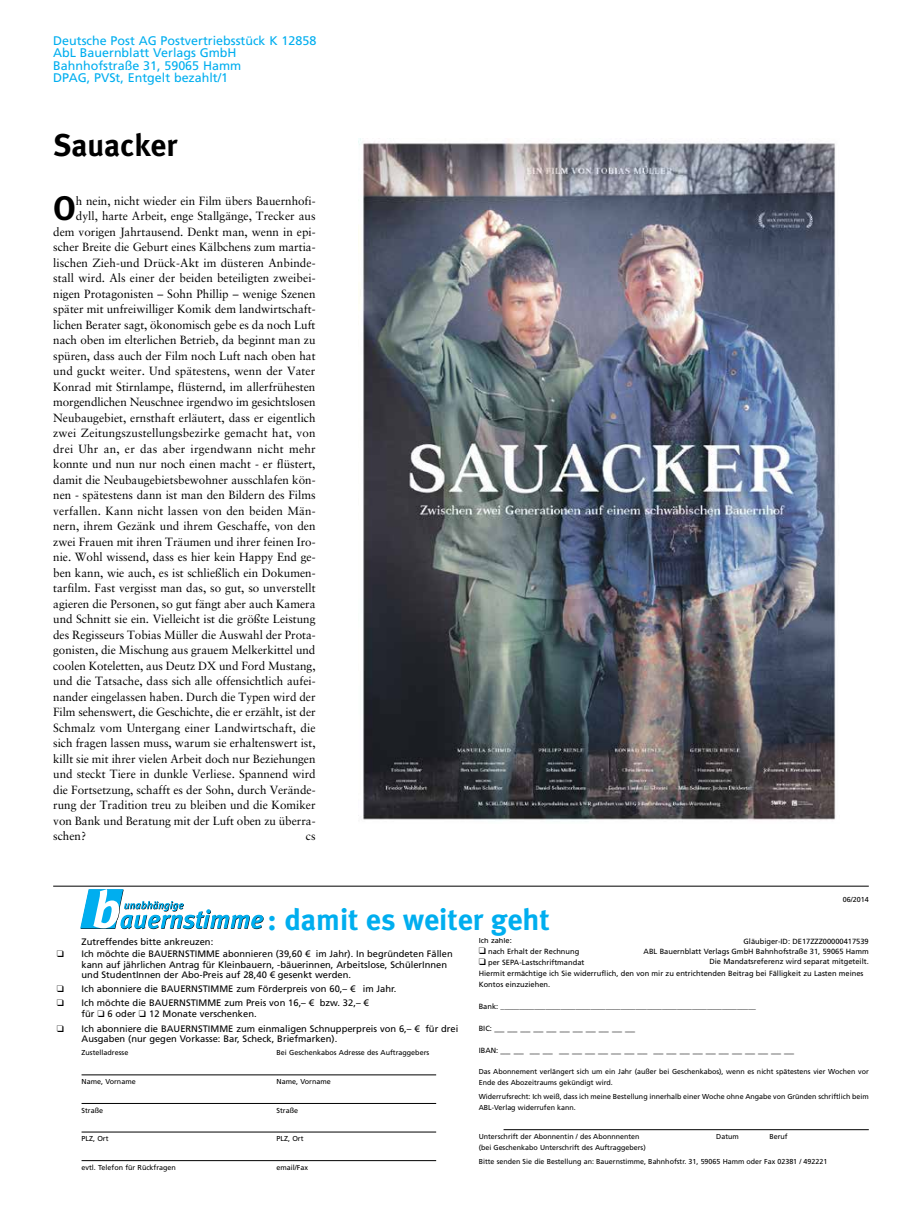
<style>
.page{position:relative;width:922px;height:1230px;background:#fff}
.page>*{position:absolute;margin:0;border:0;box-sizing:border-box;transform-origin:0 0}
.t1{font:700 34.12px "Meta";color:#000}
.t2{font:700 31.25px "Meta";color:#000}
.t3{font:700 30px "Meta";color:#00aeef}
.t4{font:12.5px/12.5px "Frutiger LT Std";color:#00aeef}
.t5{font:11.88px "Sabon LT Std";color:#000}
.t6{font:11.88px "Sabon LT Std";letter-spacing:.02em;color:#000}
.t7{font:10px/21.9px "Frutiger LT Std";color:#000}
.t8{font:9.38px/10.1px "Frutiger LT Std";color:#000}
.t9{font:7.5px/10.9px "Frutiger LT Std";color:#000}
.t10{font:7.25px/10.8px "Frutiger LT Std";color:#000}
.s1{font-size:31.25px}
.s2{font-size:7.5px}
</style>
<div class="page">
<hr style="left:503px;top:1129px;width:365px;height:1px;background:#000">
<hr style="left:53px;top:886px;width:815px;height:1px;background:#000">
<svg style="left:80px;top:889px;width:183px;height:40px"></svg>
<hr style="left:81px;top:1074px;width:355px;height:1px;background:#000">
<hr style="left:81px;top:1103px;width:355px;height:1px;background:#000">
<hr style="left:81px;top:1131px;width:355px;height:1px;background:#000">
<hr style="left:81px;top:1160px;width:355px;height:1px;background:#000">
<img style="left:359px;top:138px;width:477px;height:682px">
<p class="t4" style="left:53px;top:34px;width:264px">Deutsche Post AG Postvertriebsstück K 12858<br>AbL Bauernblatt Verlags GmbH Bahnhofstraße 31, 59065 Hamm<br>DPAG, PVSt, Entgelt bezahlt/1</p>
<h2 class="t2" style="left:53px;top:126px;width:126px">Sauacker</h2>
<h1 class="t1" style="left:53px;top:187px;width:24px">O</h1>
<p class="t5" style="left:76px;top:193px;width:241px">h nein, nicht wieder ein Film übers Bauernhofi-</p>
<p class="t5" style="left:76px;top:209px;width:241px">dyll, harte Arbeit, enge Stallgänge, Trecker aus</p>
<p class="t5" style="left:53px;top:224px;width:264px">dem vorigen Jahrtausend. Denkt man, wenn in epi-</p>
<p class="t5" style="left:53px;top:240px;width:264px">scher Breite die Geburt eines Kälbchens zum martia-</p>
<p class="t5" style="left:53px;top:255px;width:264px">lischen Zieh-und Drück-Akt im düsteren Anbinde-</p>
<p class="t5" style="left:53px;top:271px;width:264px">stall wird. Als einer der beiden beteiligten zweibei-</p>
<p class="t5" style="left:53px;top:286px;width:264px">nigen Protagonisten – Sohn Phillip – wenige Szenen</p>
<p class="t5" style="left:53px;top:302px;width:264px">später mit unfreiwilliger Komik dem landwirtschaft-</p>
<p class="t5" style="left:53px;top:317px;width:264px">lichen Berater sagt, ökonomisch gebe es da noch Luft</p>
<p class="t5" style="left:53px;top:333px;width:264px">nach oben im elterlichen Betrieb, da beginnt man zu</p>
<p class="t5" style="left:53px;top:348px;width:264px">spüren, dass auch der Film noch Luft nach oben hat</p>
<p class="t5" style="left:53px;top:364px;width:264px">und guckt weiter. Und spätestens, wenn der Vater</p>
<p class="t5" style="left:53px;top:379px;width:264px">Konrad mit Stirnlampe, flüsternd, im allerfrühesten</p>
<p class="t5" style="left:53px;top:395px;width:264px">morgendlichen Neuschnee irgendwo im gesichtslosen</p>
<p class="t5" style="left:53px;top:410px;width:264px">Neubaugebiet, ernsthaft erläutert, dass er eigentlich</p>
<p class="t5" style="left:53px;top:426px;width:264px">zwei Zeitungszustellungsbezirke gemacht hat, von</p>
<p class="t6" style="left:53px;top:441px;width:264px">drei Uhr an, er das aber irgendwann nicht mehr</p>
<p class="t5" style="left:53px;top:457px;width:264px">konnte und nun nur noch einen macht - er flüstert,</p>
<p class="t5" style="left:53px;top:472px;width:264px">damit die Neubaugebietsbewohner ausschlafen kön-</p>
<p class="t5" style="left:53px;top:488px;width:264px">nen - spätestens dann ist man den Bildern des Films</p>
<p class="t5" style="left:53px;top:503px;width:264px">verfallen. Kann nicht lassen von den beiden Män-</p>
<p class="t5" style="left:53px;top:519px;width:264px">nern, ihrem Gezänk und ihrem Geschaffe, von den</p>
<p class="t5" style="left:53px;top:534px;width:264px">zwei Frauen mit ihren Träumen und ihrer feinen Iro-</p>
<p class="t5" style="left:53px;top:550px;width:264px">nie. Wohl wissend, dass es hier kein Happy End ge-</p>
<p class="t5" style="left:53px;top:565px;width:264px">ben kann, wie auch, es ist schließlich ein Dokumen-</p>
<p class="t5" style="left:53px;top:581px;width:264px">tarfilm. Fast vergisst man das, so gut, so unverstellt</p>
<p class="t5" style="left:53px;top:596px;width:264px">agieren die Personen, so gut fängt aber auch Kamera</p>
<p class="t5" style="left:53px;top:612px;width:264px">und Schnitt sie ein. Vielleicht ist die größte Leistung</p>
<p class="t5" style="left:53px;top:627px;width:264px">des Regisseurs Tobias Müller die Auswahl der Prota-</p>
<p class="t5" style="left:53px;top:643px;width:264px">gonisten, die Mischung aus grauem Melkerkittel und</p>
<p class="t5" style="left:53px;top:658px;width:264px">coolen Koteletten, aus Deutz DX und Ford Mustang,</p>
<p class="t5" style="left:53px;top:674px;width:264px">und die Tatsache, dass sich alle offensichtlich aufei-</p>
<p class="t5" style="left:53px;top:689px;width:264px">nander eingelassen haben. Durch die Typen wird der</p>
<p class="t5" style="left:53px;top:705px;width:264px">Film sehenswert, die Geschichte, die er erzählt, ist der</p>
<p class="t5" style="left:53px;top:720px;width:264px">Schmalz vom Untergang einer Landwirtschaft, die</p>
<p class="t5" style="left:53px;top:736px;width:264px">sich fragen lassen muss, warum sie erhaltenswert ist,</p>
<p class="t5" style="left:53px;top:751px;width:264px">killt sie mit ihrer vielen Arbeit doch nur Beziehungen</p>
<p class="t5" style="left:53px;top:767px;width:264px">und steckt Tiere in dunkle Verliese. Spannend wird</p>
<p class="t5" style="left:53px;top:782px;width:264px">die Fortsetzung, schafft es der Sohn, durch Verände-</p>
<p class="t5" style="left:53px;top:798px;width:264px">rung der Tradition treu zu bleiben und die Komiker</p>
<p class="t5" style="left:53px;top:813px;width:264px">von Bank und Beratung mit der Luft oben zu überra-</p>
<p class="t5" style="left:53px;top:829px;width:34px">schen?</p>
<p class="t5" style="left:306px;top:829px;width:11px">cs</p>
<p class="t10" style="left:842px;top:894px;width:27px">06/2014</p>
<h3 class="t3" style="left:267px;top:900px;width:284px"><span class="s1">:</span> damit es weiter geht</h3>
<p class="t8" style="left:81px;top:936px;width:133px">Zutreffendes bitte ankreuzen:</p>
<p class="t8" style="left:81px;top:949px;width:372px;text-indent:-25px">❑ Ich möchte die BAUERNSTIMME abonnieren (39,60 € im Jahr). In begründeten Fällen kann auf jährlichen Antrag für Kleinbauern, -bäuerinnen, Arbeitslose, SchülerInnen und StudentInnen der Abo-Preis auf 28,40 € gesenkt werden.</p>
<p class="t8" style="left:57px;top:983px;width:341px">❑ Ich abonniere die BAUERNSTIMME zum Förderpreis von 60,– € im Jahr.</p>
<p class="t8" style="left:81px;top:997px;width:288px;line-height:10.9px;text-indent:-25px">❑ Ich möchte die BAUERNSTIMME zum Preis von 16,– € bzw. 32,– € für ❑ 6 oder ❑ 12 Monate verschenken.</p>
<p class="t8" style="left:81px;top:1023px;width:378px;text-indent:-25px">❑ Ich abonniere die BAUERNSTIMME zum einmaligen Schnupperpreis von 6,– € für drei<br>Ausgaben (nur gegen Vorkasse: Bar, Scheck, Briefmarken).</p>
<p class="t10" style="left:81px;top:1047px;width:48px">Zustelladresse</p>
<p class="t10" style="left:276px;top:1047px;width:154px">Bei Geschenkabos Adresse des Auftraggebers</p>
<p class="t10" style="left:81px;top:1076px;width:56px">Name, Vorname</p>
<p class="t10" style="left:276px;top:1076px;width:56px">Name, Vorname</p>
<p class="t10" style="left:81px;top:1104px;width:23px">Straße</p>
<p class="t10" style="left:276px;top:1104px;width:23px">Straße</p>
<p class="t10" style="left:81px;top:1133px;width:28px">PLZ, Ort</p>
<p class="t10" style="left:276px;top:1133px;width:28px">PLZ, Ort</p>
<p class="t10" style="left:81px;top:1161px;width:96px">evtl. Telefon für Rückfragen</p>
<p class="t10" style="left:276px;top:1161px;width:33px">email/Fax</p>
<p class="t9" style="left:478px;top:935px;width:35px">Ich zahle:</p>
<p class="t9" style="left:478px;top:946px;width:102px">❑ nach Erhalt der Rechnung</p>
<p class="t9" style="left:478px;top:957px;width:386px">❑ per SEPA-Lastschriftmandat<br>Hiermit ermächtige ich Sie widerruflich, den von mir zu entrichtenden Beitrag bei Fälligkeit zu Lasten meines<br>Kontos einzuziehen.</p>
<p class="t9" style="left:478px;top:1001px;width:278px">Bank: ____________________________________________________________________</p>
<p class="t7" style="left:478px;top:1016px;width:317px"><span class="s2">BIC:</span> __ __ __ __ __ __ __ __ __ __ __<br><span class="s2">IBAN:</span> __ __ __ __ __ __ __ __ __ __ __ __ __ __ __ __ __ __ __ __ __ __</p>
<p class="t10" style="left:478px;top:1066px;width:391px">Das Abonnement verlängert sich um ein Jahr (außer bei Geschenkabos), wenn es nicht spätestens vier Wochen vor<br>Ende des Abozeitraums gekündigt wird.</p>
<p class="t10" style="left:478px;top:1091px;width:391px">Widerrufsrecht: Ich weiß, dass ich meine Bestellung innerhalb einer Woche ohne Angabe von Gründen schriftlich beim<br>ABL-Verlag widerrufen kann.</p>
<p class="t10" style="left:478px;top:1131px;width:162px">Unterschrift der Abonnentin / des Abonnnenten</p>
<p class="t10" style="left:716px;top:1131px;width:24px">Datum</p>
<p class="t10" style="left:769px;top:1131px;width:20px">Beruf</p>
<p class="t10" style="left:478px;top:1139px;width:350px;line-height:14.4px">(bei Geschenkabo Unterschrift des Auftraggebers)<br>Bitte senden Sie die Bestellung an: Bauernstimme, Bahnhofstr. 31, 59065 Hamm oder Fax 02381 / 492221</p>
<p class="t9" style="left:643px;top:936px;width:227px;line-height:10px;text-align:right">Gläubiger-ID: DE17ZZZ00000417539<br>ABL Bauernblatt Verlags GmbH Bahnhofstraße 31, 59065 Hamm<br>Die Mandatsreferenz wird separat mitgeteilt.</p>
</div>
